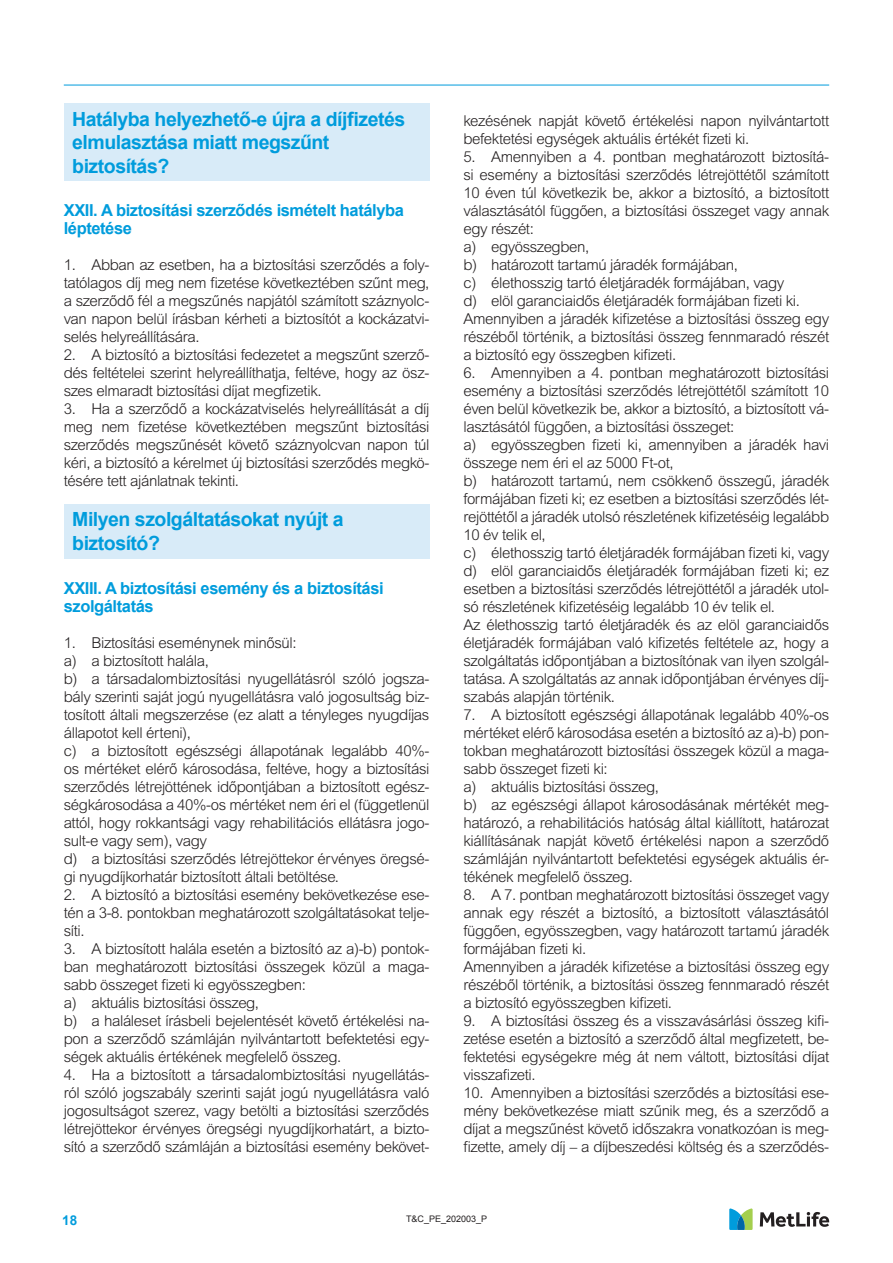
<style>
.page{position:relative;width:893px;height:1263px;background:#fff}
.page>*{position:absolute;margin:0;border:0;box-sizing:border-box;transform-origin:0 0}
.t1{font:700 19.5px/23.4px "Arial";letter-spacing:-.025em;color:#009cdc}
.t2{font:700 16.5px/18px "Arial";letter-spacing:-.025em;color:#009cdc}
.t3{font:300 15px/18px "Arial MT Std";letter-spacing:-.025em;color:#231f20;text-align:justify}
.t4{font:700 13.5px "Arial";color:#009cdc}
.t5{font:9px "Arial";color:#231f20}
</style>
<div class="page">
<hr style="left:64px;top:85px;width:765px;height:1px;background:#009cdc">
<svg style="left:760px;top:1212px;width:69px;height:15px"></svg>
<svg style="left:729px;top:1208px;width:24px;height:22px"></svg>
<div style="left:64px;top:103px;width:365px;height:78px;background:#d8ebf8"></div>
<div style="left:64px;top:504px;width:365px;height:54px;background:#d8ebf8"></div>
<h1 class="t1" style="left:72px;top:108px;width:335px">Hatályba helyezhető-e újra a díjfizetés elmulasztása miatt megszűnt biztosítás?</h1>
<p class="t2" style="left:64px;top:202px;width:342px">XXII. A biztosítási szerződés ismételt hatályba léptetése</p>
<p class="t3" style="left:64px;top:256px;width:367px">1. Abban az esetben, ha a biztosítási szerződés a foly&shy;tatólagos díj meg nem fizetése következtében szűnt meg, a szerződő fél a megszűnés napjától számított száznyolc&shy;van napon belül írásban kérheti a biztosítót a kockázatvi&shy;selés helyreállítására.</p>
<p class="t3" style="left:64px;top:346px;width:367px">2. A biztosító a biztosítási fedezetet a megszűnt szerző&shy;dés feltételei szerint helyreállíthatja, feltéve, hogy az ös - szes elmaradt biztosítási díjat megfizetik.</p>
<p class="t3" style="left:64px;top:400px;width:367px">3. Ha a szerződő a kockázatviselés helyreállítását a díj meg nem fizetése következtében megszűnt biztosítási szerződés megszűnését követő száznyolcvan napon túl kéri, a biztosító a kérelmet új biztosítási szerződés megkö&shy;tésére tett ajánlatnak tekinti.</p>
<h1 class="t1" style="left:72px;top:508px;width:273px">Milyen szolgáltatásokat nyújt a biztosító?</h1>
<p class="t2" style="left:64px;top:580px;width:321px">XXIII. A biztosítási esemény és a biztosítási szolgáltatás</p>
<p class="t3" style="left:64px;top:634px;width:367px;text-align:left">1. Biztosítási eseménynek minősül:<br>a) a biztosított halála,<br>b) a társadalombiztosítási nyugellátásról szóló jogsza&shy;bály szerinti saját jogú nyugellátásra való jogosultság biz&shy;tosított általi megszerzése (ez alatt a tényleges nyugdíjas állapotot kell érteni),<br>c) a biztosított egészségi állapotának legalább 40%- os mértéket elérő károsodása, feltéve, hogy a biztosítási szerződés létrejöttének időpontjában a biztosított egész&shy;ségkárosodása a 40%-os mértéket nem éri el (függetlenül attól, hogy rokkantsági vagy rehabilitációs ellátásra jogo&shy;sult-e vagy sem), vagy<br>d) a biztosítási szerződés létrejöttekor érvényes öregsé&shy;gi nyugdíjkorhatár biztosított általi betöltése.</p>
<p class="t3" style="left:64px;top:886px;width:367px">2. A biztosító a biztosítási esemény bekövetkezése ese&shy;tén a 3-8. pontokban meghatározott szolgáltatásokat telje&shy;síti.</p>
<p class="t3" style="left:64px;top:940px;width:367px;text-align:left">3. A biztosított halála esetén a biztosító az a)-b) pontok&shy;ban meghatározott biztosítási összegek közül a maga&shy;sabb összeget fizeti ki egyösszegben:<br>a) aktuális biztosítási összeg,<br>b) a haláleset írásbeli bejelentését követő értékelési na&shy;pon a szerződő számláján nyilvántartott befektetési egy&shy;ségek aktuális értékének megfelelő összeg.</p>
<p class="t3" style="left:64px;top:1066px;width:367px">4. Ha a biztosított a társadalombiztosítási nyugellátás&shy;ról szóló jogszabály szerinti saját jogú nyugellátásra való jogosultságot szerez, vagy betölti a biztosítási szerződés létrejöttekor érvényes öregségi nyugdíjkorhatárt, a bizto&shy;sító a szerződő számláján a biztosítási esemény bekövet-</p>
<p class="t3" style="left:463px;top:112px;width:367px">kezésének napját követő értékelési napon nyilvántartott befektetési egységek aktuális értékét fizeti ki.</p>
<p class="t3" style="left:463px;top:148px;width:367px;text-align:left">5. Amennyiben a 4. pontban meghatározott biztosítá&shy;si esemény a biztosítási szerződés létrejöttétől számított 10 éven túl következik be, akkor a biztosító, a biztosított választásától függően, a biztosítási összeget vagy annak egy részét:<br>a) egyösszegben,<br>b) határozott tartamú járadék formájában,<br>c) élethosszig tartó életjáradék formájában, vagy<br>d) elöl garanciaidős életjáradék formájában fizeti ki.<br>Amennyiben a járadék kifizetése a biztosítási összeg egy részéből történik, a biztosítási összeg fennmaradó részét a biztosító egy összegben kifizeti.</p>
<p class="t3" style="left:463px;top:364px;width:367px;text-align:left">6. Amennyiben a 4. pontban meghatározott biztosítási esemény a biztosítási szerződés létrejöttétől számított 10 éven belül következik be, akkor a biztosító, a biztosított vá&shy;lasztásától függően, a biztosítási összeget:<br>a) egyösszegben fizeti ki, amennyiben a járadék havi összege nem éri el az 5000 Ft-ot,<br>b) határozott tartamú, nem csökkenő összegű, járadék formájában fizeti ki; ez esetben a biztosítási szerződés lét&shy;rejöttétől a járadék utolsó részletének kifizetéséig legalább 10 év telik el,<br>c) élethosszig tartó életjáradék formájában fizeti ki, vagy d) elöl garanciaidős életjáradék formájában fizeti ki; ez esetben a biztosítási szerződés létrejöttétől a járadék utol&shy;só részletének kifizetéséig legalább 10 év telik el.<br>Az élethosszig tartó életjáradék és az elöl garanciaidős életjáradék formájában való kifizetés feltétele az, hogy a szolgáltatás időpontjában a biztosítónak van ilyen szolgál&shy;tatása. A szolgáltatás az annak időpontjában érvényes díj&shy;szabás alapján történik.</p>
<p class="t3" style="left:463px;top:706px;width:367px;text-align:left">7. A biztosított egészségi állapotának legalább 40%-os mértéket elérő károsodása esetén a biztosító az a)-b) pon&shy;tokban meghatározott biztosítási összegek közül a maga&shy;sabb összeget fizeti ki:<br>a) aktuális biztosítási összeg,<br>b) az egészségi állapot károsodásának mértékét meg&shy;határozó, a rehabilitációs hatóság által kiállított, határozat kiállításának napját követő értékelési napon a szerződő számláján nyilvántartott befektetési egységek aktuális ér&shy;tékének megfelelő összeg.</p>
<p class="t3" style="left:463px;top:886px;width:367px;text-align:left">8. A 7. pontban meghatározott biztosítási összeget vagy annak egy részét a biztosító, a biztosított választásától függően, egyösszegben, vagy határozott tartamú járadék formájában fizeti ki.<br>Amennyiben a járadék kifizetése a biztosítási összeg egy részéből történik, a biztosítási összeg fennmaradó részét a biztosító egyösszegben kifizeti.</p>
<p class="t3" style="left:463px;top:1012px;width:367px">9. A biztosítási összeg és a visszavásárlási összeg kifi&shy;zetése esetén a biztosító a szerződő által megfizetett, be&shy;fektetési egységekre még át nem váltott, biztosítási díjat visszafizeti.</p>
<p class="t3" style="left:463px;top:1084px;width:367px">10. Amennyiben a biztosítási szerződés a biztosítási ese&shy;mény bekövetkezése miatt szűnik meg, és a szerződő a díjat a megszűnést követő időszakra vonatkozóan is meg&shy;fizette, amely díj – a díjbeszedési költség és a szerződés-</p>
<p class="t4" style="left:62px;top:1211px;width:17px">18</p>
<p class="t5" style="left:406px;top:1213px;width:83px">T&amp;C_PE_202003_P</p>
</div>
